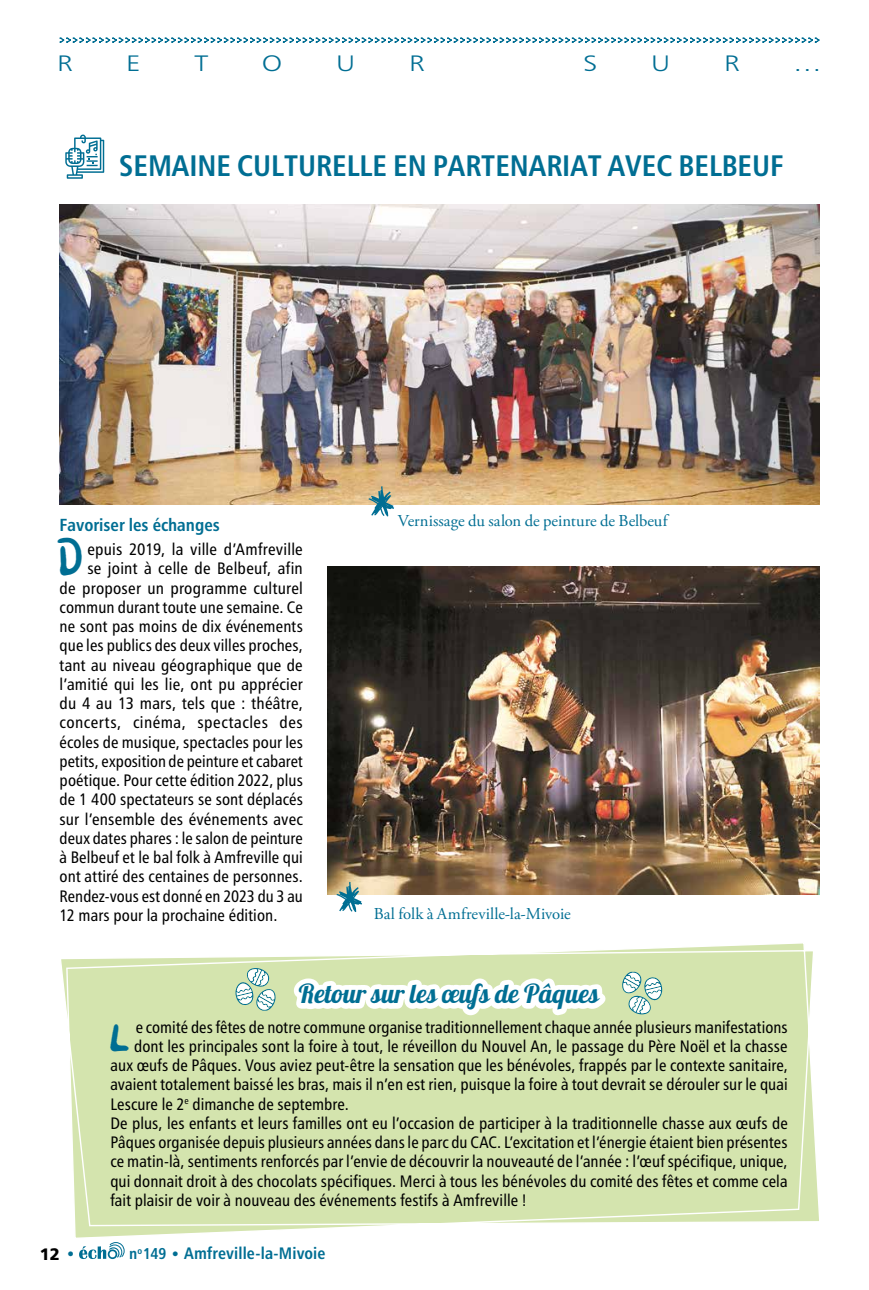
<style>
.page{position:relative;width:869px;height:1290px;background:#fff}
.page>*{position:absolute;margin:0;border:0;box-sizing:border-box;transform-origin:0 0}
.t1{font:47.25px "Swiftone";color:#006e93}
.t2{font:29.75px "Humanist 777 BT Bold Condensed B";color:#006e93}
.t3{font:26.25px "Lobster 1.4";color:#006e93}
.t4{font:22.4px "Humanist 777 BT Light B";color:#006e93;scale:1.27 1}
.t5{font:17.5px "Humanist 777 BT Bold Condensed B";color:#006e93}
.t6{font:16.62px "Humanist 777 BT Roman Condensed B";letter-spacing:.005em;color:#000}
.t7{font:16.62px "Adobe Garamond Pro";color:#006e93}
.t8{font:16.62px "Humanist 777 BT Roman Condensed B";letter-spacing:.03em;color:#000}
.t9{font:16.62px "Humanist 777 BT Bold Condensed B";letter-spacing:.01em;color:#006e93}
.t10{font:16.62px "Humanist 777 BT Black B";color:#000}
.s1{color:#006e93}
.s2{font-size:15.75px}
.s3{font-family:"Humanist 777 BT Black B"}
</style>
<div class="page">
<svg style="left:79px;top:1242px;width:45px;height:17px"></svg>
<svg style="left:60px;top:38px;width:759px;height:5px"></svg>
<img style="left:60px;top:205px;width:759px;height:299px">
<img style="left:327px;top:567px;width:492px;height:327px">
<svg style="left:61px;top:943px;width:758px;height:295px;background:#d9e7b7"></svg>
<svg style="left:336px;top:882px;width:26px;height:30px"></svg>
<svg style="left:368px;top:486px;width:26px;height:30px"></svg>
<svg style="left:235px;top:968px;width:40px;height:43px"></svg>
<svg style="left:285px;top:943px;width:377px;height:157px"></svg>
<svg style="left:65px;top:135px;width:39px;height:44px"></svg>
<h3 class="t4" style="left:57px;top:49px;width:14px">R</h3>
<h3 class="t4" style="left:126px;top:49px;width:13px">E</h3>
<h3 class="t4" style="left:194px;top:49px;width:12px">T</h3>
<h3 class="t4" style="left:262px;top:49px;width:18px">O</h3>
<h3 class="t4" style="left:336px;top:49px;width:17px">U</h3>
<h3 class="t4" style="left:409px;top:49px;width:14px">R</h3>
<h3 class="t4" style="left:583px;top:49px;width:13px">S</h3>
<h3 class="t4" style="left:650px;top:49px;width:17px">U</h3>
<h3 class="t4" style="left:723px;top:49px;width:14px">R</h3>
<h3 class="t4" style="left:792px;top:49px;width:24px">…</h3>
<h2 class="t2" style="left:119px;top:147px;width:665px">SEMAINE CULTURELLE EN PARTENARIAT AVEC BELBEUF</h2>
<p class="t5" style="left:60px;top:514px;width:162px">Favoriser les échanges</p>
<h1 class="t1" style="left:60px;top:528px;width:29px">D</h1>
<p class="t6" style="left:87px;top:539px;width:217px">epuis 2019, la ville d’Amfreville</p>
<p class="t6" style="left:87px;top:558px;width:217px">se joint à celle de Belbeuf, afin</p>
<p class="t6" style="left:60px;top:577px;width:245px">de proposer un programme culturel</p>
<p class="t6" style="left:60px;top:597px;width:245px">commun durant toute une semaine. Ce</p>
<p class="t6" style="left:60px;top:616px;width:245px">ne sont pas moins de dix événements</p>
<p class="t6" style="left:60px;top:635px;width:245px">que les publics des deux villes proches,</p>
<p class="t6" style="left:60px;top:654px;width:245px">tant au niveau géographique que de</p>
<p class="t6" style="left:60px;top:674px;width:245px">l’amitié qui les lie, ont pu apprécier</p>
<p class="t6" style="left:60px;top:693px;width:245px">du 4 au 13 mars, tels que : théâtre,</p>
<p class="t8" style="left:60px;top:712px;width:245px">concerts, cinéma, spectacles des</p>
<p class="t6" style="left:60px;top:731px;width:245px">écoles de musique, spectacles pour les</p>
<p class="t6" style="left:60px;top:751px;width:245px">petits, exposition de peinture et cabaret</p>
<p class="t6" style="left:60px;top:770px;width:245px">poétique. Pour cette édition 2022, plus</p>
<p class="t6" style="left:60px;top:789px;width:245px">de 1 400 spectateurs se sont déplacés</p>
<p class="t6" style="left:60px;top:808px;width:245px">sur l’ensemble des événements avec</p>
<p class="t6" style="left:60px;top:828px;width:245px">deux dates phares : le salon de peinture</p>
<p class="t6" style="left:60px;top:847px;width:245px">à Belbeuf et le bal folk à Amfreville qui</p>
<p class="t6" style="left:60px;top:866px;width:245px">ont attiré des centaines de personnes.</p>
<p class="t6" style="left:60px;top:885px;width:245px">Rendez-vous est donné en 2023 du 3 au</p>
<p class="t6" style="left:60px;top:905px;width:219px">12 mars pour la prochaine édition.</p>
<p class="t7" style="left:397px;top:511px;width:271px">Vernissage du salon de peinture de Belbeuf</p>
<p class="t7" style="left:373px;top:904px;width:198px">Bal folk à Amfreville-la-Mivoie</p>
<h3 class="t3" style="left:299px;top:977px;width:301px">Retour sur les œufs de Pâques</h3>
<h1 class="t1" style="left:110px;top:1006px;width:25px">L</h1>
<p class="t6" style="left:136px;top:1016px;width:653px">e comité des fêtes de notre commune organise traditionnellement chaque année plusieurs manifestations</p>
<p class="t6" style="left:134px;top:1036px;width:654px">dont les principales sont la foire à tout, le réveillon du Nouvel An, le passage du Père Noël et la chasse</p>
<p class="t6" style="left:110px;top:1055px;width:678px">aux œufs de Pâques. Vous aviez peut-être la sensation que les bénévoles, frappés par le contexte sanitaire,</p>
<p class="t6" style="left:110px;top:1074px;width:678px">avaient totalement baissé les bras, mais il n’en est rien, puisque la foire à tout devrait se dérouler sur le quai</p>
<p class="t6" style="left:110px;top:1093px;width:240px">Lescure le 2<sup>e</sup> dimanche de septembre.</p>
<p class="t6" style="left:110px;top:1113px;width:678px">De plus, les enfants et leurs familles ont eu l’occasion de participer à la traditionnelle chasse aux œufs de</p>
<p class="t6" style="left:110px;top:1132px;width:678px">Pâques organisée depuis plusieurs années dans le parc du CAC. L’excitation et l’énergie étaient bien présentes</p>
<p class="t6" style="left:110px;top:1151px;width:678px">ce matin-là, sentiments renforcés par l’envie de découvrir la nouveauté de l’année : l’œuf spécifique, unique,</p>
<p class="t6" style="left:110px;top:1170px;width:678px">qui donnait droit à des chocolats spécifiques. Merci à tous les bénévoles du comité des fêtes et comme cela</p>
<p class="t6" style="left:110px;top:1190px;width:417px">fait plaisir de voir à nouveau des événements festifs à Amfreville !</p>
<p class="t10" style="left:40px;top:1243px;width:37px">12 <span class="s1">•</span></p>
<p class="t9" style="left:129px;top:1243px;width:198px"><span class="s2">n</span><sup>o</sup> <span class="s2">149</span> <span class="s3">•</span> Amfreville-la-Mivoie</p>
</div>
